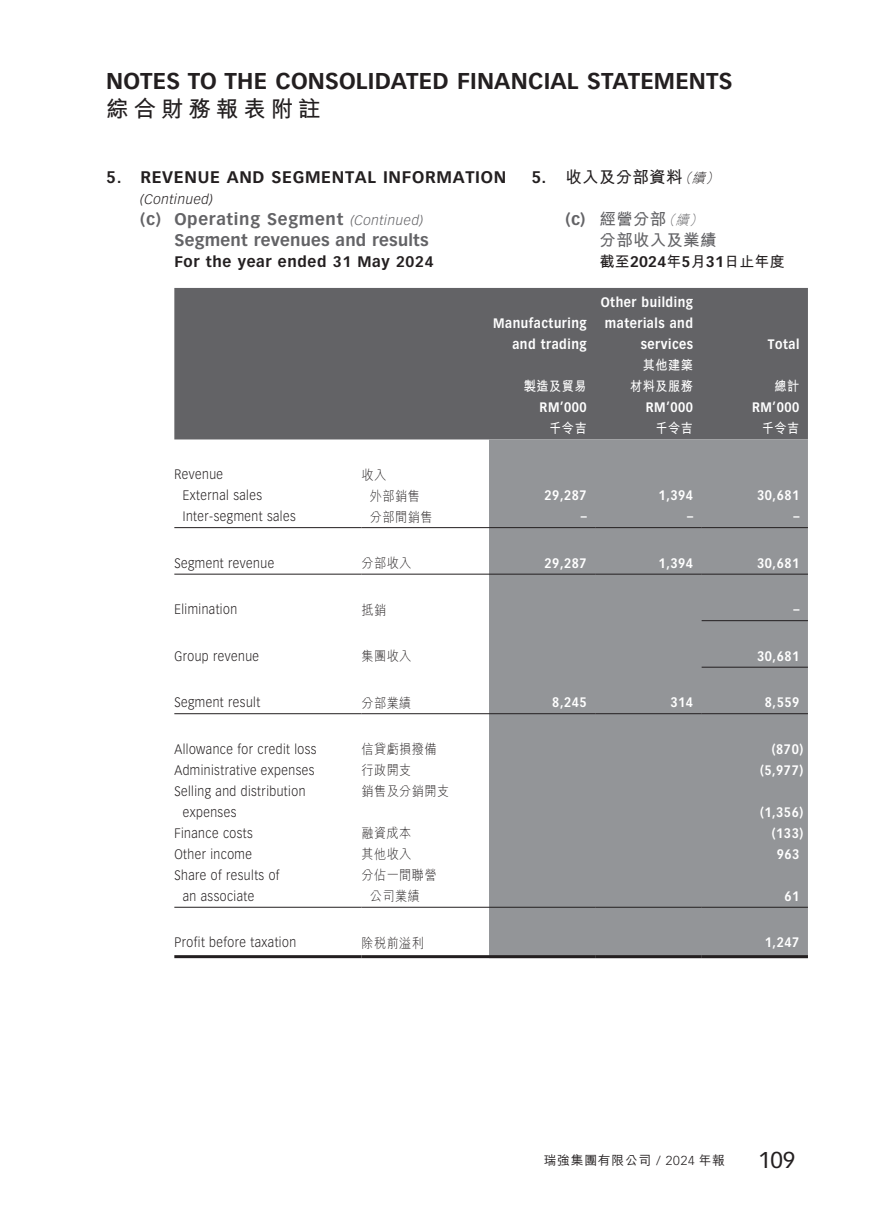
<style>
.page{position:relative;width:893px;height:1212px;background:#fff}
.page>*{position:absolute;margin:0;border:0;box-sizing:border-box;transform-origin:0 0}
.t1{font:700 22.5px "Vectora LT Std";letter-spacing:.01em;color:#231f20}
.t2{font:700 22.5px "M Hei HK";letter-spacing:.22em;color:#231f20}
.t3{font:22.5px "Vectora LT Pro";color:#231f20}
.t4{font:700 16.5px/21px "Vectora LT Std";letter-spacing:.015em;color:#636366}
.t5{font:700 16.5px "Vectora LT Std";letter-spacing:.045em;color:#231f20}
.t6{font:700 16.5px/21px "M Hei HK";letter-spacing:.015em;color:#636366}
.t7{font:700 16.5px "M Hei HK";letter-spacing:.015em;color:#231f20}
.t8{font:700 15px "Vectora LT Std";letter-spacing:.045em;color:#231f20}
.t9{font:700 15px "M Hei HK";letter-spacing:.015em;color:#231f20}
.t10{font:300 13.5px/21px "Vectora LT Std";letter-spacing:.04em;color:#231f20;scale:.9 1}
.t11{font:700 13.5px/21px "Vectora LT Std";letter-spacing:.045em;color:#fff;text-align:right;scale:.9 1}
.t12{font:300 13.5px/21px "M Hei HK";letter-spacing:.04em;color:#231f20;scale:.9 1}
.t13{font:700 13.5px/21px "M Hei HK";letter-spacing:.045em;color:#fff;text-align:right;scale:.9 1}
.t14{font:italic 300 13.5px "Vectora LT Std";letter-spacing:.04em;color:#231f20}
.t15{font:500 12.75px "M Hei HK";letter-spacing:.06em;color:#231f20}
.s1{font-weight:300;font-style:italic;font-size:13.5px}
.s2{font-family:"Vectora LT Std"}
.s3{font-family:"Vectora LT Std";font-weight:300}
</style>
<div class="page">
<div style="left:174px;top:288px;width:634px;height:151px;background:#636366"></div>
<div style="left:489px;top:439px;width:319px;height:516px;background:#939598"></div>
<hr style="left:174px;top:527px;width:187px;height:1px;background:#231f20">
<hr style="left:361px;top:527px;width:128px;height:1px;background:#231f20">
<hr style="left:489px;top:527px;width:106px;height:1px;background:#231f20">
<hr style="left:595px;top:527px;width:107px;height:1px;background:#231f20">
<hr style="left:702px;top:527px;width:106px;height:1px;background:#231f20">
<hr style="left:174px;top:574px;width:187px;height:1px;background:#231f20">
<hr style="left:361px;top:574px;width:128px;height:1px;background:#231f20">
<hr style="left:489px;top:574px;width:106px;height:1px;background:#231f20">
<hr style="left:595px;top:574px;width:107px;height:1px;background:#231f20">
<hr style="left:702px;top:574px;width:106px;height:1px;background:#231f20">
<hr style="left:702px;top:620px;width:106px;height:1px;background:#231f20">
<hr style="left:702px;top:667px;width:106px;height:1px;background:#231f20">
<hr style="left:174px;top:713px;width:187px;height:1px;background:#231f20">
<hr style="left:361px;top:713px;width:128px;height:1px;background:#231f20">
<hr style="left:489px;top:713px;width:106px;height:1px;background:#231f20">
<hr style="left:595px;top:713px;width:107px;height:1px;background:#231f20">
<hr style="left:702px;top:713px;width:106px;height:1px;background:#231f20">
<hr style="left:174px;top:907px;width:187px;height:1px;background:#231f20">
<hr style="left:361px;top:907px;width:128px;height:1px;background:#231f20">
<hr style="left:489px;top:907px;width:106px;height:1px;background:#231f20">
<hr style="left:595px;top:907px;width:107px;height:1px;background:#231f20">
<hr style="left:702px;top:907px;width:106px;height:1px;background:#231f20">
<hr style="left:174px;top:955px;width:187px;height:3px;background:#231f20">
<hr style="left:361px;top:955px;width:128px;height:3px;background:#231f20">
<hr style="left:489px;top:955px;width:106px;height:3px;background:#231f20">
<hr style="left:595px;top:955px;width:107px;height:3px;background:#231f20">
<hr style="left:702px;top:955px;width:106px;height:3px;background:#231f20">
<h1 class="t1" style="left:106px;top:67px;width:628px">NOTES TO THE CONSOLIDATED FINANCIAL STATEMENTS</h1>
<h1 class="t2" style="left:106px;top:93px;width:216px">綜合財務報表附註</h1>
<p class="t5" style="left:106px;top:167px;width:402px">5. REVENUE AND SEGMENTAL INFORMATION</p>
<p class="t14" style="left:140px;top:191px;width:74px">(Continued)</p>
<p class="t4" style="left:174px;top:209px;width:256px;text-indent:-34px">(c) Operating Segment <span class="s1">(Continued)<br></span>Segment revenues and results</p>
<p class="t8" style="left:174px;top:252px;width:261px">For the year ended 31 May 2024</p>
<p class="t7" style="left:531px;top:165px;width:193px"><span class="s2">5.</span> 收入及分部資料<span class="s1">（續）</span></p>
<p class="t6" style="left:600px;top:207px;width:118px;text-indent:-34px"><span class="s2">(c)</span> 經營分部<span class="s1">（續）</span>分部收入及業績</p>
<p class="t9" style="left:600px;top:250px;width:187px">截至<span class="s2">2024</span>年<span class="s2">5</span>月<span class="s2">31</span>日止年度</p>
<p class="t11" style="left:493px;top:312px;width:105px">Manufacturing and trading</p>
<p class="t13" style="left:524px;top:375px;width:71px">製造及貿易</p>
<p class="t11" style="left:601px;top:291px;width:104px">Other building materials and services</p>
<p class="t13" style="left:630px;top:354px;width:71px">其他建築材料及服務</p>
<p class="t11" style="left:768px;top:333px;width:37px">Total</p>
<p class="t13" style="left:775px;top:375px;width:29px">總計</p>
<p class="t11" style="left:540px;top:396px;width:54px">RM’000</p>
<p class="t11" style="left:646px;top:396px;width:54px">RM’000</p>
<p class="t11" style="left:752px;top:396px;width:54px">RM’000</p>
<p class="t13" style="left:549px;top:417px;width:43px">千令吉</p>
<p class="t13" style="left:656px;top:417px;width:43px">千令吉</p>
<p class="t13" style="left:762px;top:417px;width:43px">千令吉</p>
<p class="t10" style="left:174px;top:464px;width:56px">Revenue</p>
<p class="t12" style="left:361px;top:464px;width:29px">收入</p>
<p class="t10" style="left:183px;top:485px;width:89px">External sales</p>
<p class="t12" style="left:370px;top:485px;width:57px">外部銷售</p>
<p class="t11" style="left:545px;top:485px;width:48px">29,287</p>
<p class="t11" style="left:659px;top:485px;width:40px">1,394</p>
<p class="t11" style="left:757px;top:485px;width:48px">30,681</p>
<p class="t10" style="left:183px;top:506px;width:127px">Inter-segment sales</p>
<p class="t12" style="left:370px;top:506px;width:71px">分部間銷售</p>
<p class="t11" style="left:581px;top:506px;width:8px">–</p>
<p class="t11" style="left:687px;top:506px;width:8px">–</p>
<p class="t11" style="left:793px;top:506px;width:8px">–</p>
<p class="t10" style="left:174px;top:553px;width:113px">Segment revenue</p>
<p class="t12" style="left:361px;top:552px;width:57px">分部收入</p>
<p class="t11" style="left:545px;top:552px;width:48px">29,287</p>
<p class="t11" style="left:659px;top:552px;width:40px">1,394</p>
<p class="t11" style="left:757px;top:552px;width:48px">30,681</p>
<p class="t10" style="left:174px;top:599px;width:71px">Elimination</p>
<p class="t12" style="left:361px;top:599px;width:29px">抵銷</p>
<p class="t11" style="left:793px;top:599px;width:8px">–</p>
<p class="t10" style="left:174px;top:646px;width:96px">Group revenue</p>
<p class="t12" style="left:361px;top:645px;width:57px">集團收入</p>
<p class="t11" style="left:757px;top:645px;width:48px">30,681</p>
<p class="t10" style="left:174px;top:692px;width:97px">Segment result</p>
<p class="t12" style="left:361px;top:692px;width:57px">分部業績</p>
<p class="t11" style="left:552px;top:692px;width:40px">8,245</p>
<p class="t11" style="left:670px;top:692px;width:27px">314</p>
<p class="t11" style="left:765px;top:692px;width:40px">8,559</p>
<p class="t10" style="left:174px;top:739px;width:159px">Allowance for credit loss</p>
<p class="t12" style="left:361px;top:738px;width:85px">信貸虧損撥備</p>
<p class="t11" style="left:772px;top:738px;width:36px">(870)</p>
<p class="t10" style="left:174px;top:760px;width:157px">Administrative expenses</p>
<p class="t12" style="left:361px;top:759px;width:57px">行政開支</p>
<p class="t11" style="left:760px;top:759px;width:50px">(5,977)</p>
<p class="t10" style="left:183px;top:781px;width:138px;text-indent:-9px">Selling and distribution expenses</p>
<p class="t12" style="left:361px;top:780px;width:99px">銷售及分銷開支</p>
<p class="t11" style="left:760px;top:801px;width:50px">(1,356)</p>
<p class="t10" style="left:174px;top:823px;width:89px">Finance costs</p>
<p class="t12" style="left:361px;top:822px;width:57px">融資成本</p>
<p class="t11" style="left:772px;top:822px;width:36px">(133)</p>
<p class="t10" style="left:174px;top:844px;width:88px">Other income</p>
<p class="t12" style="left:361px;top:843px;width:57px">其他收入</p>
<p class="t11" style="left:777px;top:843px;width:27px">963</p>
<p class="t10" style="left:183px;top:865px;width:109px;text-indent:-9px">Share of results of an associate</p>
<p class="t12" style="left:370px;top:864px;width:76px;text-indent:-9px">分佔一間聯營公司業績</p>
<p class="t11" style="left:784px;top:885px;width:18px">61</p>
<p class="t10" style="left:174px;top:932px;width:137px">Profit before taxation</p>
<p class="t12" style="left:361px;top:932px;width:71px">除稅前溢利</p>
<p class="t11" style="left:765px;top:932px;width:40px">1,247</p>
<p class="t15" style="left:544px;top:1150px;width:183px">瑞強集團有限公司 <span class="s3">/ 2024</span> 年報</p>
<h1 class="t3" style="left:758px;top:1146px;width:39px">109</h1>
</div>
